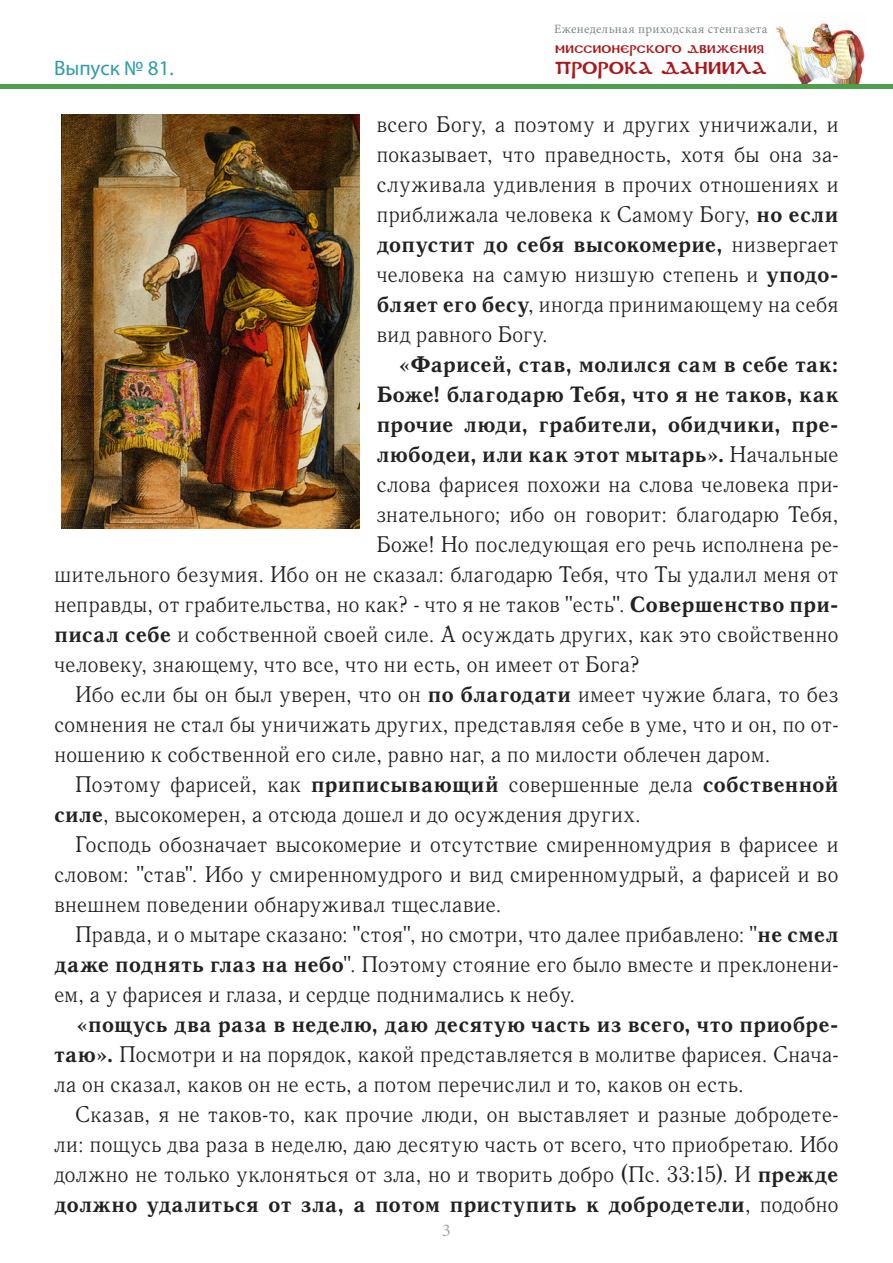
<style>
.page{position:relative;width:893px;height:1263px;background:#fff}
.page>*{position:absolute;margin:0;border:0;box-sizing:border-box;transform-origin:0 0}
._2__Основной_текст{font:22.5px/30px "Quant Antiqua C";letter-spacing:-.005em;color:#222;text-align:justify}
._2__Основной_текст-2{font:700 22.5px "Quant Antiqua C";letter-spacing:-.01em;color:#222}
.t1{font:21px "Myriad Pro";color:#2e9daa}
.t2{font:18px "Minion Pro";color:#9fa9a4}
.t3{font:17.1px "DS Coptic";letter-spacing:.01em;color:#aa181b}
.t4{font:12.75px "Minion Pro";letter-spacing:.03em;color:#7f8885}
.t5{font:10.95px "DS Coptic";letter-spacing:.025em;color:#aa181b}
.s1{font-weight:700}
.s2{font-weight:400}
</style>
<div class="page">
<img style="left:776px;top:23px;width:89px;height:61px">
<div style="left:0;top:84px;width:893px;height:5px;background:#4aa14a"></div>
<img style="left:62px;top:114px;width:297px;height:414px">
<p class="t1" style="left:54px;top:55px;width:121px">Выпуск № 81.</p>
<p class="t4" style="left:554px;top:21px;width:215px">Еженедельная приходская стенгазета</p>
<p class="t5" style="left:555px;top:42px;width:210px">Миссионерского движения</p>
<p class="t3" style="left:555px;top:57px;width:213px">ПРОРОКА ДАНИИЛА</p>
<p class="_2__Основной_текст" style="left:376px;top:109px;width:464px">всего Богу, а поэтому и других уничижали, и показывает, что праведность, хотя бы она за&shy;служивала удивления в прочих отношениях и приближала человека к Самому Богу, <span class="s1">но если допустит до себя высокомерие,</span> низвергает человека на самую низшую степень и <span class="s1">уподо&shy;бляет его бесу</span>, иногда принимающему на себя вид равного Богу.</p>
<p class="_2__Основной_текст-2" style="left:398px;top:352px;width:443px">«Фарисей, став, молился сам в себе так:</p>
<p class="_2__Основной_текст-2" style="left:376px;top:382px;width:464px">Боже! благодарю Тебя, что я не таков, как</p>
<p class="_2__Основной_текст-2" style="left:376px;top:412px;width:464px">прочие люди, грабители, обидчики, пре-</p>
<p class="_2__Основной_текст-2" style="left:376px;top:442px;width:464px">любодеи, или как этот мытарь». <span class="s2">Начальные</span></p>
<p class="_2__Основной_текст" style="left:376px;top:469px;width:464px">слова фарисея похожи на слова человека при-</p>
<p class="_2__Основной_текст" style="left:376px;top:499px;width:464px">знательного; ибо он говорит: благодарю Тебя,</p>
<p class="_2__Основной_текст" style="left:376px;top:529px;width:464px">Боже! Но последующая его речь исполнена ре-</p>
<p class="_2__Основной_текст" style="left:54px;top:559px;width:786px">шительного безумия. Ибо он не сказал: благодарю Тебя, что Ты удалил меня от</p>
<p class="_2__Основной_текст" style="left:54px;top:589px;width:786px">неправды, от грабительства, но как? - что я не таков "есть". <span class="s1">Совершенство при-</span></p>
<p class="_2__Основной_текст" style="left:54px;top:619px;width:786px"><span class="s1">писал себе</span> и собственной своей силе. А осуждать других, как это свойственно</p>
<p class="_2__Основной_текст" style="left:54px;top:649px;width:588px">человеку, знающему, что все, что ни есть, он имеет от Бога?</p>
<p class="_2__Основной_текст" style="left:54px;top:679px;width:786px;text-indent:21px">Ибо если бы он был уверен, что он <span class="s1">по благодати</span> имеет чужие блага, то без сомнения не стал бы уничижать других, представляя себе в уме, что и он, по от&shy;ношению к собственной его силе, равно наг, а по милости облечен даром.</p>
<p class="_2__Основной_текст" style="left:54px;top:769px;width:786px;text-indent:21px">Поэтому фарисей, как <span class="s1">приписывающий</span> совершенные дела <span class="s1">собственной силе</span>, высокомерен, а отсюда дошел и до осуждения других.</p>
<p class="_2__Основной_текст" style="left:54px;top:829px;width:786px;text-indent:21px">Господь обозначает высокомерие и отсутствие смиренномудрия в фарисее и словом: "став". Ибо у смиренномудрого и вид смиренномудрый, а фарисей и во внешнем поведении обнаруживал тщеславие.</p>
<p class="_2__Основной_текст" style="left:54px;top:919px;width:786px;text-indent:21px">Правда, и о мытаре сказано: "стоя", но смотри, что далее прибавлено: "<span class="s1">не смел даже поднять глаз на небо</span>". Поэтому стояние его было вместе и преклонени&shy;ем, а у фарисея и глаза, и сердце поднимались к небу.</p>
<p class="_2__Основной_текст" style="left:54px;top:1009px;width:786px;text-indent:21px"><span class="s1">«пощусь два раза в неделю, даю десятую часть из всего, что приобре&shy;таю».</span> Посмотри и на порядок, какой представляется в молитве фарисея. Снача&shy;ла он сказал, каков он не есть, а потом перечислил и то, каков он есть.</p>
<p class="_2__Основной_текст" style="left:54px;top:1099px;width:786px;text-indent:21px">Сказав, я не таков-то, как прочие люди, он выставляет и разные добродете&shy;ли: пощусь два раза в неделю, даю десятую часть от всего, что приобретаю. Ибо должно не только уклоняться от зла, но и творить добро (Пс. 33:15). И <span class="s1">прежде должно удалиться от зла, а потом приступить к добродетели</span>, подобно</p>
<p class="t2" style="left:442px;top:1218px;width:10px">3</p>
</div>
